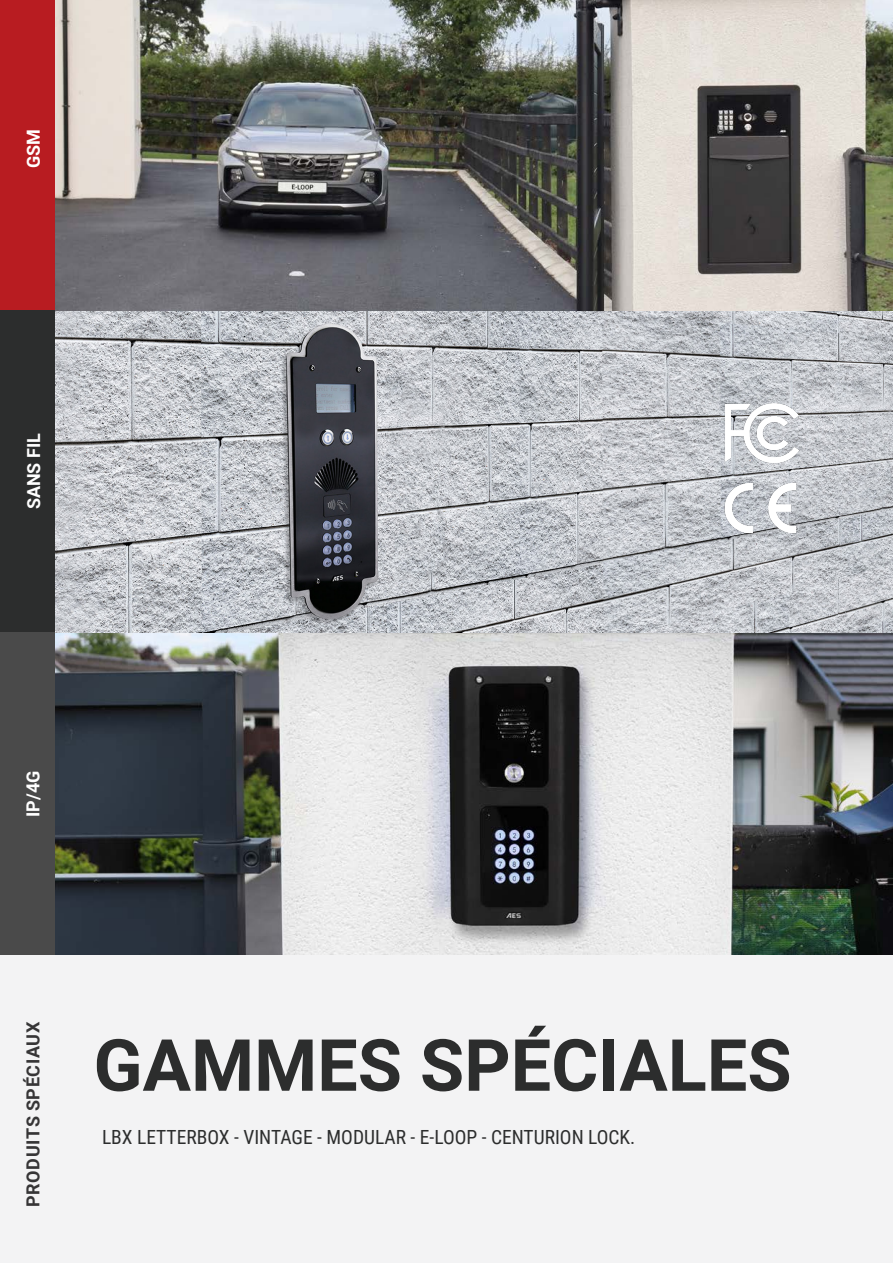
<style>
.page{position:relative;width:893px;height:1263px;background:#fff}
.page>*{position:absolute;margin:0;border:0;box-sizing:border-box;transform-origin:0 0}
.t1{font:700 72px "Roboto";color:#2c2d2d}
.t2{font:19.5px "Roboto Condensed";color:#2c2d2d}
.t3{font:700 18px "Roboto";letter-spacing:.035em;color:#363536}
.t4{font:700 18px "Roboto";color:#fff}
</style>
<div class="page">
<img style="left:54px;top:633px;width:839px;height:322px">
<svg style="left:54px;top:310px;width:839px;height:323px;background:#b2b5ba"></svg>
<img style="left:54px;top:0;width:839px;height:310px">
<div style="left:31px;top:955px;width:862px;height:308px;background:#f3f3f4"></div>
<img style="left:724px;top:401px;width:77px;height:64px">
<img style="left:715px;top:475px;width:102px;height:68px">
<div style="left:0;top:0;width:54px;height:310px;background:#b81c21"></div>
<div style="left:0;top:310px;width:54px;height:322px;background:#2c2d2d"></div>
<div style="left:0;top:632px;width:54px;height:323px;background:#4a4a4a"></div>
<div style="left:0;top:955px;width:55px;height:308px;background:#f3f3f4"></div>
<p class="t4" style="left:21px;top:168px;width:41px;rotate:-90deg">GSM</p>
<p class="t4" style="left:21px;top:509px;width:78px;rotate:-90deg">SANS FIL</p>
<p class="t4" style="left:21px;top:817px;width:48px;rotate:-90deg">IP/4G</p>
<p class="t3" style="left:20px;top:1207px;width:187px;rotate:-90deg">PRODUITS SPÉCIAUX</p>
<p class="t1" style="left:94px;top:1015px;width:700px">GAMMES SPÉCIALES</p>
<p class="t2" style="left:102px;top:1123px;width:535px">LBX LETTERBOX - VINTAGE - MODULAR - E-LOOP - CENTURION LOCK.</p>
</div>
